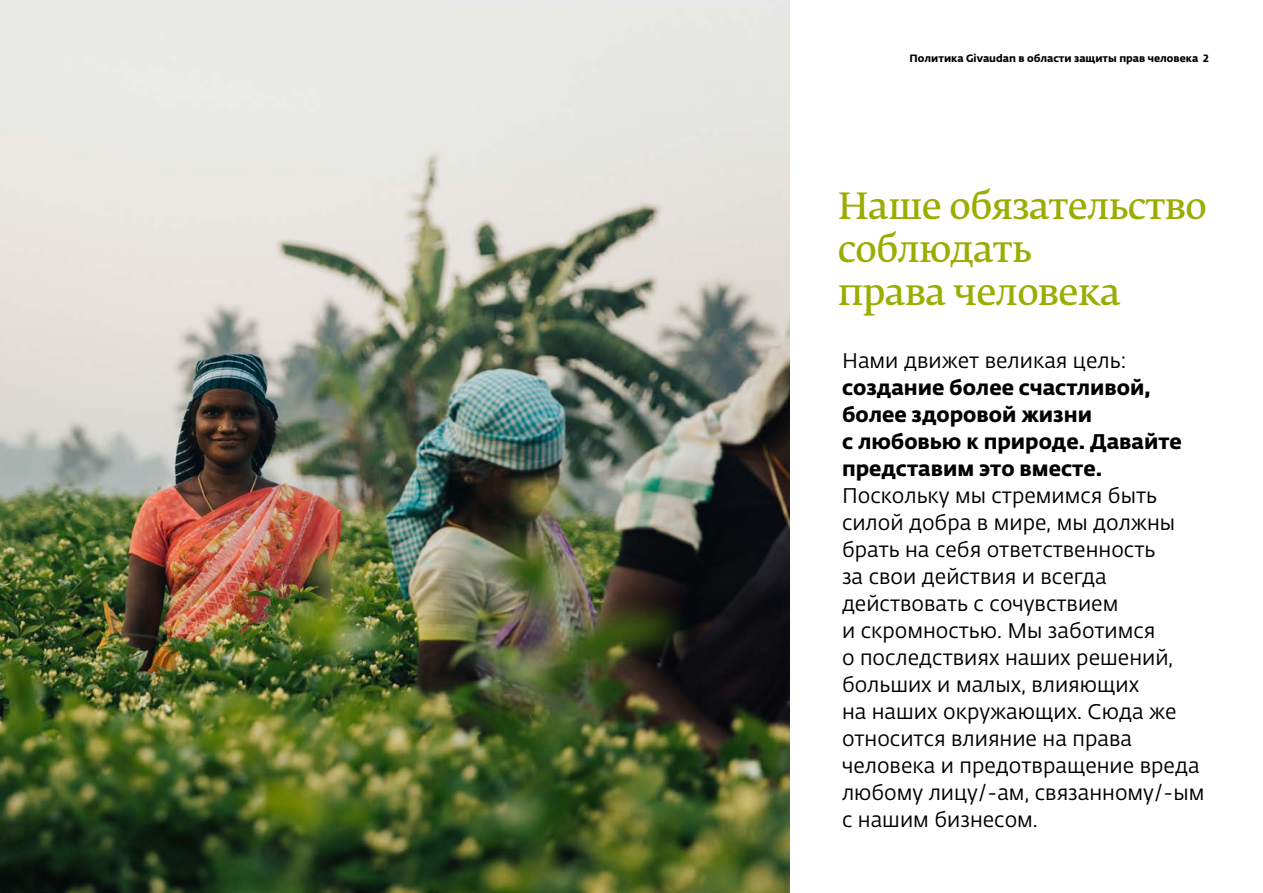
<style>
.page{position:relative;width:1263px;height:893px;background:#fff}
.page>*{position:absolute;margin:0;border:0;box-sizing:border-box;transform-origin:0 0}
.t1{font:36px/43.2px "Fedra Serif B Pro Demi";letter-spacing:-.02em;color:#9aad00}
._04_1_BodyText{font:21px/27px "Fedra Sans Alt Pro Book LF";color:#000}
._04_1_BodyText-2{font:10.5px "Fedra Sans Alt Pro Bold LF";color:#000}
.s1{font-family:"Fedra Sans Alt Pro Bold LF"}
</style>
<div class="page">
<img style="left:0;top:0;width:790px;height:893px">
<p class="_04_1_BodyText-2" style="left:909px;top:50px;width:301px">Политика Givaudan в области защиты прав человека 2</p>
<p class="t1" style="left:838px;top:185px;width:371px">Наше обязательство соблюдать<br>права человека</p>
<p class="_04_1_BodyText" style="left:842px;top:346px;width:364px">Нами движет великая цель: <span class="s1">создание более счастливой, более здоровой жизни<br>с любовью к природе. Давайте представим это вместе.<br></span>Поскольку мы стремимся быть силой добра в мире, мы должны брать на себя ответственность<br>за свои действия и всегда действовать с сочувствием<br>и скромностью. Мы заботимся<br>о последствиях наших решений, больших и малых, влияющих<br>на наших окружающих. Сюда же относится влияние на права человека и предотвращение вреда любому лицу/-ам, связанному/-ым с нашим бизнесом.</p>
</div>
